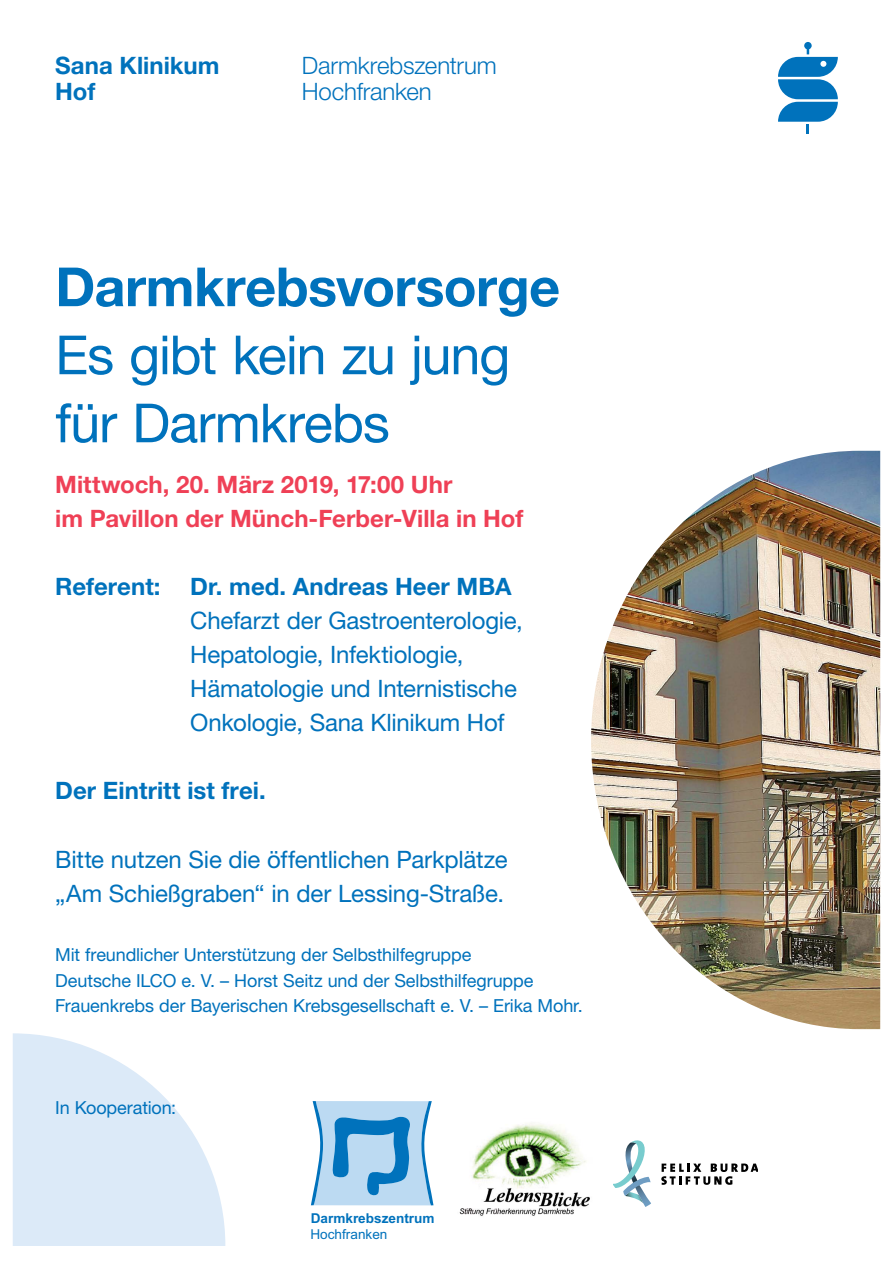
<style>
.page{position:relative;width:893px;height:1263px;background:#fff}
.page>*{position:absolute;margin:0;border:0;box-sizing:border-box;transform-origin:0 0}
.XL_Headline{font:54px "Helvetica Neue LT Pro";letter-spacing:-.02em;color:#0072bc}
.XL_Headline-2{font:700 54px "Helvetica Neue LT Pro";letter-spacing:-.01em;color:#0072bc}
.L_Headline{font:24px "Helvetica Neue LT Pro";letter-spacing:-.01em;color:#0072bc}
.L_Headline-2{font:700 24px "Helvetica Neue LT Pro";color:#ef4056}
.L_Headline-3{font:700 24px/25.5px "Helvetica Neue LT Pro";color:#0072bc}
.t1{font:300 24px/25.5px "Helvetica Neue LT Pro";letter-spacing:-.005em;color:#0072bc}
.L_Headline-4{font:18px "Helvetica Neue LT Pro";letter-spacing:-.005em;color:#0072bc}
.t2{font:700 13.58px/16.4px "Arial";color:#0072bc}
.s1{font-weight:400}
</style>
<div class="page">
<svg style="left:13px;top:1033px;width:212px;height:213px;fill:#dceaf8"></svg>
<svg style="left:661px;top:1163px;width:97px;height:22px"></svg>
<svg style="left:613px;top:1140px;width:38px;height:67px"></svg>
<img style="left:459px;top:1123px;width:131px;height:93px">
<svg style="left:311px;top:1101px;width:122px;height:104px"></svg>
<img style="left:591px;top:451px;width:289px;height:578px">
<svg style="left:778px;top:42px;width:60px;height:92px"></svg>
<p class="L_Headline-3" style="left:55px;top:52px;width:166px">Sana Klinikum<br>Hof</p>
<p class="t1" style="left:302px;top:52px;width:196px">Darmkrebszentrum<br>Hochfranken</p>
<p class="XL_Headline-2" style="left:55px;top:254px;width:506px">Darmkrebsvorsorge</p>
<p class="XL_Headline" style="left:55px;top:322px;width:457px">Es gibt kein zu jung</p>
<p class="XL_Headline" style="left:55px;top:390px;width:336px">für Darmkrebs</p>
<p class="L_Headline-2" style="left:55px;top:470px;width:399px">Mittwoch, 20. März 2019, 17:00 Uhr</p>
<p class="L_Headline-2" style="left:55px;top:504px;width:470px">im Pavillon der Münch-Ferber-Villa in Hof</p>
<p class="L_Headline-3" style="left:55px;top:573px;width:458px">Referent: Dr. med. Andreas Heer MBA</p>
<p class="L_Headline" style="left:190px;top:606px;width:334px">Chefarzt der Gastroenterologie,</p>
<p class="L_Headline" style="left:190px;top:640px;width:275px">Hepatologie, Infektiologie,</p>
<p class="L_Headline" style="left:190px;top:674px;width:328px">Hämatologie und Internistische</p>
<p class="L_Headline" style="left:190px;top:708px;width:316px">Onkologie, Sana Klinikum Hof</p>
<p class="L_Headline-3" style="left:55px;top:778px;width:212px">Der Eintritt ist frei.</p>
<p class="L_Headline" style="left:55px;top:844px;width:454px">Bitte nutzen Sie die öffentlichen Parkplätze</p>
<p class="L_Headline" style="left:55px;top:878px;width:450px">„Am Schießgraben“ in der Lessing-Straße.</p>
<p class="L_Headline-4" style="left:55px;top:943px;width:418px">Mit freundlicher Unterstützung der Selbsthilfegruppe</p>
<p class="L_Headline-4" style="left:55px;top:969px;width:480px">Deutsche ILCO e. V. – Horst Seitz und der Selbsthilfegruppe</p>
<p class="L_Headline-4" style="left:55px;top:994px;width:529px">Frauenkrebs der Bayerischen Krebsgesellschaft e. V. – Erika Mohr.</p>
<p class="L_Headline-4" style="left:55px;top:1097px;width:122px">In Kooperation:</p>
<p class="t2" style="left:310px;top:1210px;width:126px">Darmkrebszentrum<br><span class="s1">Hochfranken</span></p>
</div>
